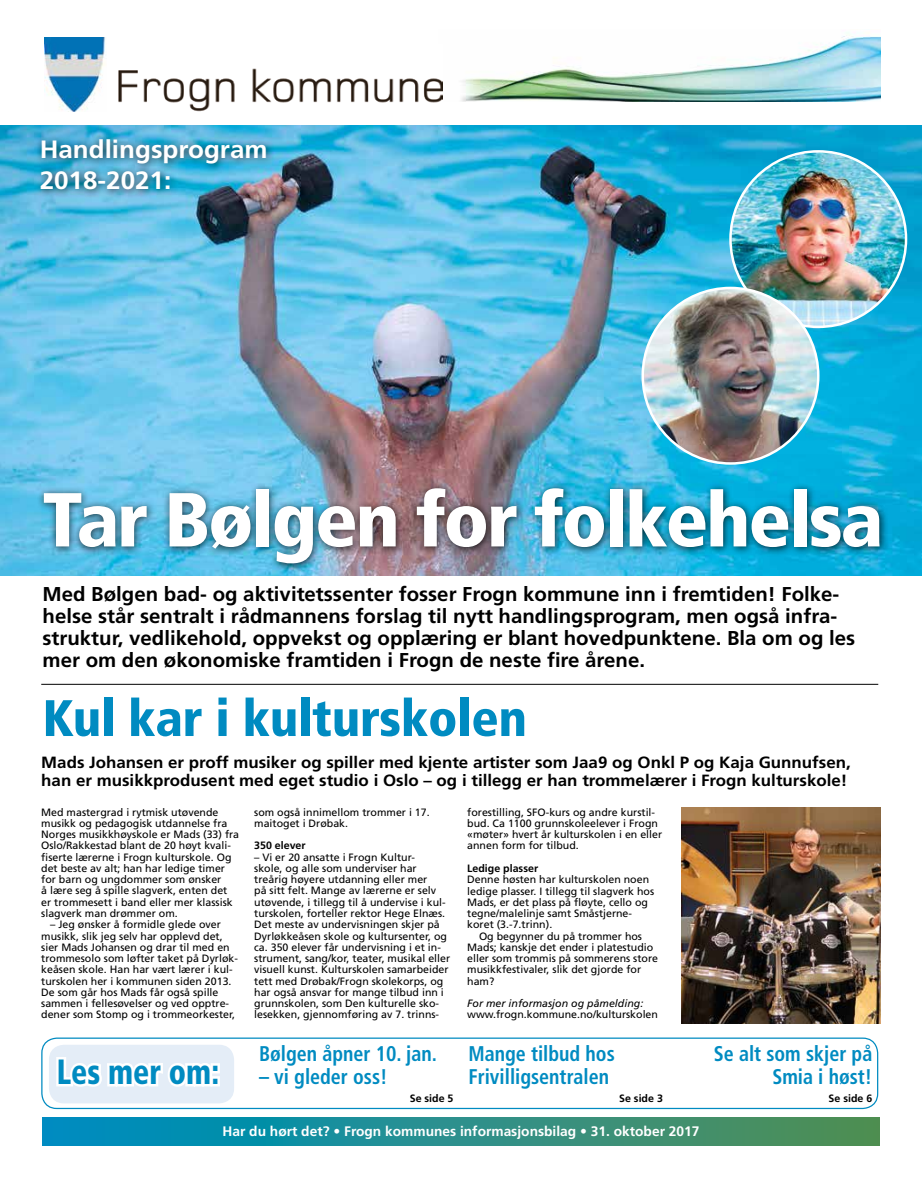
<style>
.page{position:relative;width:922px;height:1188px;background:#fff}
.page>*{position:absolute;margin:0;border:0;box-sizing:border-box;transform-origin:0 0}
.t1{font:900 condensed 76.25px "Frutiger";letter-spacing:-.03em;color:#fff;scale:1.05 1}
.t2{font:900 condensed 51.25px "Frutiger";letter-spacing:-.005em;color:#008bc1}
.t3{font:900 condensed 35px "Frutiger";color:#008bc1;scale:.86 1}
.t4{font:700 25px/31.2px "Frutiger";color:#fff;scale:1.04 1}
.t5{font:700 condensed 21.25px/23.8px "Frutiger";color:#008bc1;scale:.94 1}
.t6{font:700 20px/21.9px "Frutiger";color:#000}
.t7{font:700 16.25px/17.5px "Frutiger";color:#000;scale:1.04 1}
.t8{font:700 13.75px "Frutiger";color:#fff}
.t9{font:10.62px/11.2px "Frutiger";color:#000}
.t10{font:700 10.62px "Frutiger";color:#000}
.t11{font:italic 10.62px "Frutiger";color:#000}
</style>
<div class="page">
<img style="left:0;top:125px;width:921px;height:450px">
<img style="left:442px;top:35px;width:438px;height:66px">
<svg style="left:43px;top:1117px;width:836px;height:27px;background:#268e8b"></svg>
<img style="left:118px;top:68px;width:324px;height:44px">
<img style="left:45px;top:38px;width:60px;height:73px">
<div style="left:41px;top:1037px;width:837px;height:71px;border:1px solid #008bc1;border-radius:15px"></div>
<div style="left:49px;top:1044px;width:185px;height:58px;background:#e4edf7;border-radius:15px"></div>
<svg style="left:56px;top:1057px;width:164px;height:30px"></svg>
<svg style="left:467px;top:1037px;width:149px;height:2px"></svg>
<img style="left:681px;top:807px;width:199px;height:215px">
<div style="left:35px;top:133px;width:240px;height:65px;background:#000;opacity:.75"></div>
<hr style="left:41px;top:684px;width:837px;height:1px;background:#000">
<img style="left:730px;top:151px;width:175px;height:176px;border-radius:88px">
<img style="left:642px;top:288px;width:176px;height:175px;border-radius:88px">
<div style="left:37px;top:481px;width:851px;height:92px;background:#000;opacity:.75"></div>
<h3 class="t4" style="left:40px;top:134px;width:221px">Handlingsprogram<br>2018-2021:</h3>
<h1 class="t1" style="left:43px;top:474px;width:802px">Tar Bølgen for folkehelsa</h1>
<p class="t6" style="left:43px;top:583px;width:814px">Med Bølgen bad- og aktivitetssenter fosser Frogn kommune inn i fremtiden! Folke&shy;helse står sentralt i rådmannens forslag til nytt handlingsprogram, men også infra&shy;struktur, vedlikehold, oppvekst og opplæring er blant hovedpunktene. Bla om og les mer om den økonomiske framtiden i Frogn de neste fire årene.</p>
<h2 class="t2" style="left:43px;top:687px;width:486px">Kul kar i kulturskolen</h2>
<h3 class="t7" style="left:41px;top:753px;width:779px">Mads Johansen er proff musiker og spiller med kjente artister som Jaa9 og Onkl P og Kaja Gunnufsen, han er musikkprodusent med eget studio i Oslo – og i tillegg er han trommelærer i Frogn kulturskole!</h3>
<p class="t9" style="left:41px;top:806px;width:199px">Med mastergrad i rytmisk utøvende musikk og pedagogisk utdannelse fra Norges musikkhøyskole er Mads (33) fra Oslo/Rakkestad blant de 20 høyt kvali&shy;fiserte lærerne i Frogn kulturskole. Og det beste av alt; han har ledige timer for barn og ungdommer som ønsker<br>å lære seg å spille slagverk, enten det er trommesett i band eller mer klassisk slagverk man drømmer om.</p>
<p class="t9" style="left:41px;top:918px;width:198px;text-indent:9px">– Jeg ønsker å formidle glede over musikk, slik jeg selv har opplevd det, sier Mads Johansen og drar til med en trommesolo som løfter taket på Dyrløk&shy;keåsen skole. Han har vært lærer i kul&shy;turskolen her i kommunen siden 2013.<br>De som går hos Mads får også spille sammen i fellesøvelser og ved opptre&shy;dener som Stomp og i trommeorkester,</p>
<p class="t9" style="left:254px;top:806px;width:177px">som også innimellom trommer i 17. maitoget i Drøbak.</p>
<p class="t10" style="left:254px;top:839px;width:53px">350 elever</p>
<p class="t9" style="left:254px;top:851px;width:197px">– Vi er 20 ansatte i Frogn Kultur-<br>skole, og alle som underviser har treårig høyere utdanning eller mer<br>på sitt felt. Mange av lærerne er selv utøvende, i tillegg til å undervise i kul&shy;turskolen, forteller rektor Hege Elnæs.<br>Det meste av undervisningen skjer på Dyrløkkeåsen skole og kultursenter, og ca. 350 elever får undervisning i et in&shy;strument, sang/kor, teater, musikal eller visuell kunst. Kulturskolen samarbeider tett med Drøbak/Frogn skolekorps, og har også ansvar for mange tilbud inn i grunnskolen, som Den kulturelle sko&shy;lesekken, gjennomføring av 7. trinns-</p>
<p class="t9" style="left:467px;top:806px;width:196px">forestilling, SFO-kurs og andre kurstil&shy;bud. Ca 1100 grunnskoleelever i Frogn «møter» hvert år kulturskolen i en eller annen form for tilbud.</p>
<p class="t10" style="left:467px;top:861px;width:72px">Ledige plasser</p>
<p class="t9" style="left:467px;top:873px;width:188px">Denne høsten har kulturskolen noen ledige plasser. I tillegg til slagverk hos Mads, er det plass på fløyte, cello og tegne/malelinje samt Småstjerne&shy;koret (3.-7.trinn).</p>
<p class="t9" style="left:467px;top:930px;width:192px;text-indent:12px">Og begynner du på trommer hos<br>Mads; kanskje det ender i platestudio eller som trommis på sommerens store musikkfestivaler, slik det gjorde for ham?</p>
<p class="t11" style="left:467px;top:996px;width:177px">For mer informasjon og påmelding:</p>
<p class="t9" style="left:467px;top:1008px;width:192px">www.frogn.kommune.no/kulturskolen</p>
<h3 class="t3" style="left:57px;top:1050px;width:190px">Les mer om:</h3>
<h3 class="t5" style="left:259px;top:1041px;width:191px">Bølgen åpner 10. jan.</h3>
<h3 class="t5" style="left:259px;top:1064px;width:138px">– vi gleder oss!</h3>
<p class="t10" style="left:409px;top:1091px;width:45px">Se side 5</p>
<h3 class="t5" style="left:468px;top:1041px;width:157px">Mange tilbud hos<br>Frivilligsentralen</h3>
<p class="t10" style="left:619px;top:1091px;width:45px">Se side 3</p>
<p class="t8" style="left:222px;top:1122px;width:478px">Har du hørt det? • Frogn kommunes informasjonsbilag • 31. oktober 2017</p>
<h3 class="t5" style="left:713px;top:1041px;width:170px;text-align:right">Se alt som skjer på<br>Smia i høst!</h3>
<p class="t10" style="left:828px;top:1091px;width:45px">Se side 6</p>
</div>
